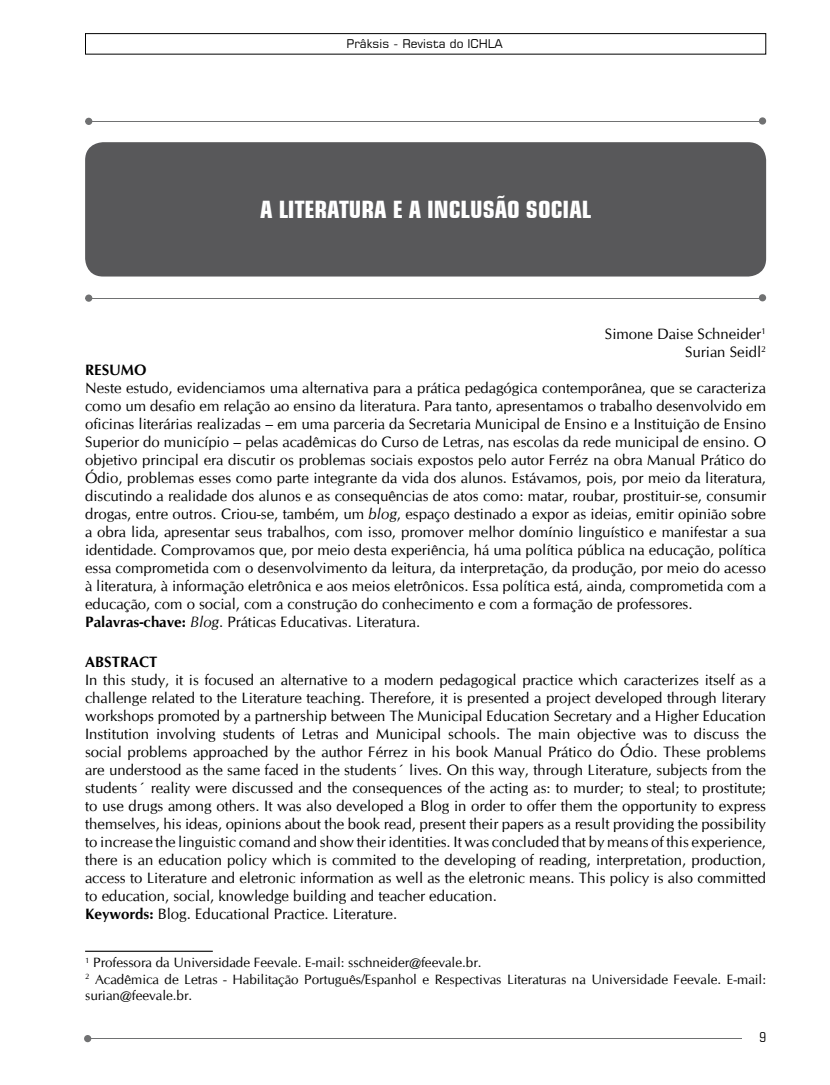
<style>
.page{position:relative;width:830px;height:1085px;background:#fff}
.page>*{position:absolute;margin:0;border:0;box-sizing:border-box;transform-origin:0 0}
.t1{font:700 condensed 24px "Square 721 BT";color:#fff}
.t2{font:15px/18px "CG Omega";color:#000}
.t3{font:700 15px "CG Omega";color:#000}
.t4{font:13.5px/16.2px "CG Omega";color:#000}
.t5{font:condensed 13.5px "Square 721 BT";color:#000}
.t6{font:12px "Square 721 BT";color:#000}
.s1{font-style:italic}
.s2{font-weight:700}
</style>
<div class="page">
<div style="left:85px;top:33px;width:680px;height:21px;border:1px solid #000"></div>
<hr style="left:86px;top:1037px;width:655px;height:1px;background:#707172">
<div style="left:84px;top:1034px;width:7px;height:8px;background:#707172;border-radius:50%"></div>
<hr style="left:85px;top:950px;width:128px;height:1px;background:#000">
<div style="left:85px;top:142px;width:680px;height:134px;background:#58585a;border-radius:18px"></div>
<hr style="left:85px;top:297px;width:679px;height:1px;background:#707172">
<hr style="left:85px;top:121px;width:679px;height:1px;background:#707172">
<div style="left:85px;top:294px;width:7px;height:8px;background:#707172;border-radius:50%"></div>
<div style="left:85px;top:118px;width:7px;height:7px;background:#707172;border-radius:50%"></div>
<div style="left:758px;top:294px;width:7px;height:7px;background:#707172;border-radius:50%"></div>
<svg style="left:758px;top:117px;width:7px;height:8px"></svg>
<p class="t6" style="left:346px;top:36px;width:158px">Prâksis - Revista do ICHLA</p>
<h1 class="t1" style="left:260px;top:195px;width:332px">A LITERATURA E A INCLUSÃO SOCIAL</h1>
<p class="t2" style="left:604px;top:325px;width:163px;text-align:right">Simone Daise Schneider<sup>1<br></sup>Surian Seidl<sup>2</sup></p>
<p class="t3" style="left:85px;top:360px;width:63px">RESUMO</p>
<p class="t2" style="left:85px;top:379px;width:682px">Neste estudo, evidenciamos uma alternativa para a prática pedagógica contemporânea, que se caracteriza como um desafio em relação ao ensino da literatura. Para tanto, apresentamos o trabalho desenvolvido em oficinas literárias realizadas – em uma parceria da Secretaria Municipal de Ensino e a Instituição de Ensino Superior do município – pelas acadêmicas do Curso de Letras, nas escolas da rede municipal de ensino. O objetivo principal era discutir os problemas sociais expostos pelo autor Ferréz na obra Manual Prático do Ódio, problemas esses como parte integrante da vida dos alunos. Estávamos, pois, por meio da literatura, discutindo a realidade dos alunos e as consequências de atos como: matar, roubar, prostituir-se, consumir drogas, entre outros. Criou-se, também, um <span class="s1">blog</span>, espaço destinado a expor as ideias, emitir opinião sobre a obra lida, apresentar seus trabalhos, com isso, promover melhor domínio linguístico e manifestar a sua identidade. Comprovamos que, por meio desta experiência, há uma política pública na educação, política essa comprometida com o desenvolvimento da leitura, da interpretação, da produção, por meio do acesso à literatura, à informação eletrônica e aos meios eletrônicos. Essa política está, ainda, comprometida com a educação, com o social, com a construção do conhecimento e com a formação de professores.<br><span class="s2">Palavras-chave:</span> <span class="s1">Blog</span>. Práticas Educativas. Literatura.</p>
<p class="t3" style="left:85px;top:652px;width:74px">ABSTRACT</p>
<p class="t2" style="left:85px;top:670px;width:682px">In this study, it is focused an alternative to a modern pedagogical practice which caracterizes itself as a challenge related to the Literature teaching. Therefore, it is presented a project developed through literary workshops promoted by a partnership between The Municipal Education Secretary and a Higher Education Institution involving students of Letras and Municipal schools. The main objective was to discuss the social problems approached by the author Férrez in his book Manual Prático do Ódio. These problems are understood as the same faced in the students´ lives. On this way, through Literature, subjects from the students´ reality were discussed and the consequences of the acting as: to murder; to steal; to prostitute; to use drugs among others. It was also developed a Blog in order to offer them the opportunity to express themselves, his ideas, opinions about the book read, present their papers as a result providing the possibility to increase the linguistic comand and show their identities. It was concluded that by means of this experience, there is an education policy which is commited to the developing of reading, interpretation, production, access to Literature and eletronic information as well as the eletronic means. This policy is also committed to education, social, knowledge building and teacher education.<br><span class="s2">Keywords:</span> Blog. Educational Practice. Literature.</p>
<p class="t4" style="left:85px;top:954px;width:682px"><sup>1</sup> Professora da Universidade Feevale. E-mail: sschneider@feevale.br.<br><sup>2</sup> Acadêmica de Letras - Habilitação Português/Espanhol e Respectivas Literaturas na Universidade Feevale. E-mail: surian@feevale.br.</p>
<p class="t5" style="left:759px;top:1028px;width:8px">9</p>
</div>
